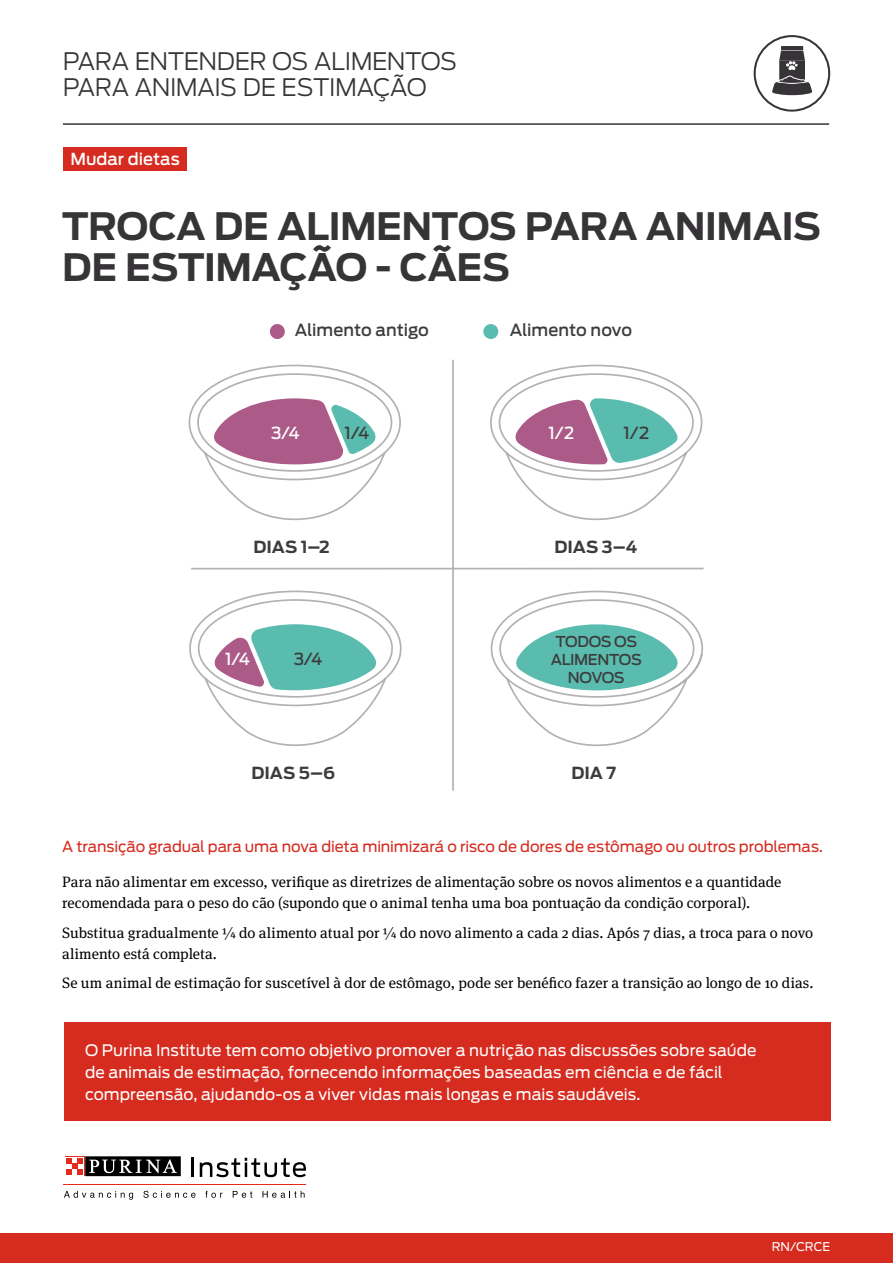
<style>
.page{position:relative;width:893px;height:1263px;background:#fff}
.page>*{position:absolute;margin:0;border:0;box-sizing:border-box;transform-origin:0 0}
.t1{font:700 37.5px/40.5px "Antenna";letter-spacing:-.015em;color:#373437}
.t2{font:300 24px/26px "Antenna";letter-spacing:-.02em;color:#373437}
.t3{font:500 16.5px "Antenna";color:#3d3c3b}
.t4{font:700 16.5px "Antenna";color:#3d3c3b}
.t5{font:500 16.5px "Antenna";color:#fff}
.t6{font:15.75px/21.8px "Antenna";color:#fff}
.t7{font:15px/21px "Meta Serif Pro";letter-spacing:.005em;color:#000}
.t8{font:15px "Antenna";letter-spacing:-.005em;color:#d62b1f}
.t9{font:500 14.85px/17.9px "Antenna";letter-spacing:-.03em;color:#3d3c3b;text-align:center}
.t10{font:12px "Antenna";letter-spacing:-.005em;color:#fff}
</style>
<div class="page">
<div style="left:0;top:1233px;width:893px;height:30px;background:#d62b1f"></div>
<hr style="left:63px;top:123px;width:766px;height:2px;background:#373437">
<hr style="left:64px;top:1184px;width:242px;height:1px;background:#e52a1b">
<svg style="left:192px;top:1158px;width:2px;height:19px"></svg>
<svg style="left:200px;top:1158px;width:106px;height:19px"></svg>
<svg style="left:64px;top:1191px;width:69px;height:9px"></svg>
<svg style="left:143px;top:1191px;width:53px;height:7px"></svg>
<svg style="left:205px;top:1191px;width:18px;height:7px"></svg>
<svg style="left:233px;top:1191px;width:19px;height:7px"></svg>
<svg style="left:262px;top:1191px;width:43px;height:7px"></svg>
<svg style="left:85px;top:1176px;width:96px;height:1px"></svg>
<svg style="left:65px;top:1156px;width:20px;height:20px"></svg>
<div style="left:85px;top:1156px;width:96px;height:20px;background:#000"></div>
<svg style="left:89px;top:1159px;width:88px;height:14px"></svg>
<div style="left:65px;top:1157px;width:19px;height:18px;background:#fff"></div>
<svg style="left:66px;top:1158px;width:17px;height:17px"></svg>
<div style="left:270px;top:324px;width:15px;height:15px;background:#ac5b89;border-radius:50%"></div>
<div style="left:483px;top:324px;width:15px;height:15px;background:#59bcaf;border-radius:50%"></div>
<svg style="left:188px;top:364px;width:213px;height:157px"></svg>
<svg style="left:189px;top:590px;width:213px;height:156px"></svg>
<svg style="left:490px;top:364px;width:213px;height:157px"></svg>
<hr style="left:452px;top:360px;width:2px;height:431px;background:#b3b2b2">
<hr style="left:191px;top:568px;width:513px;height:1px;background:#b3b2b2">
<svg style="left:490px;top:590px;width:213px;height:157px"></svg>
<div style="left:64px;top:147px;width:123px;height:24px;background:#d62b1f"></div>
<svg style="left:754px;top:35px;width:76px;height:77px"></svg>
<div style="left:64px;top:1022px;width:766px;height:99px;background:#d62b1f"></div>
<h2 class="t2" style="left:63px;top:48px;width:396px">PARA ENTENDER OS ALIMENTOS<br>PARA ANIMAIS DE ESTIMAÇÃO</h2>
<p class="t5" style="left:70px;top:148px;width:111px">Mudar dietas</p>
<h1 class="t1" style="left:62px;top:207px;width:760px">TROCA DE ALIMENTOS PARA ANIMAIS<br>DE ESTIMAÇÃO - CÃES</h1>
<p class="t3" style="left:295px;top:319px;width:136px">Alimento antigo</p>
<p class="t3" style="left:510px;top:319px;width:124px">Alimento novo</p>
<p class="t5" style="left:271px;top:421px;width:30px">3/4</p>
<p class="t3" style="left:345px;top:421px;width:26px">1/4</p>
<p class="t5" style="left:548px;top:421px;width:27px">1/2</p>
<p class="t3" style="left:623px;top:421px;width:27px">1/2</p>
<p class="t4" style="left:253px;top:535px;width:78px">DIAS 1–2</p>
<p class="t4" style="left:554px;top:535px;width:84px">DIAS 3–4</p>
<p class="t5" style="left:225px;top:648px;width:26px">1/4</p>
<p class="t3" style="left:294px;top:648px;width:30px">3/4</p>
<p class="t9" style="left:551px;top:633px;width:93px">TODOS OS<br>ALIMENTOS<br>NOVOS</p>
<p class="t4" style="left:251px;top:761px;width:85px">DIAS 5–6</p>
<p class="t4" style="left:571px;top:761px;width:46px">DIA 7</p>
<p class="t8" style="left:62px;top:836px;width:762px">A transição gradual para uma nova dieta minimizará o risco de dores de estômago ou outros problemas.</p>
<p class="t7" style="left:62px;top:871px;width:721px">Para não alimentar em excesso, verifique as diretrizes de alimentação sobre os novos alimentos e a quantidade recomendada para o peso do cão (supondo que o animal tenha uma boa pontuação da condição corporal).</p>
<p class="t7" style="left:62px;top:921px;width:752px">Substitua gradualmente ¼ do alimento atual por ¼ do novo alimento a cada 2 dias. Após 7 dias, a troca para o novo alimento está completa.</p>
<p class="t7" style="left:62px;top:972px;width:753px">Se um animal de estimação for suscetível à dor de estômago, pode ser benéfico fazer a transição ao longo de 10 dias.</p>
<p class="t6" style="left:85px;top:1039px;width:673px">O Purina Institute tem como objetivo promover a nutrição nas discussões sobre saúde de animais de estimação, fornecendo informações baseadas em ciência e de fácil compreensão, ajudando-os a viver vidas mais longas e mais saudáveis.</p>
<p class="t10" style="left:772px;top:1239px;width:60px">RN/CRCE</p>
</div>
